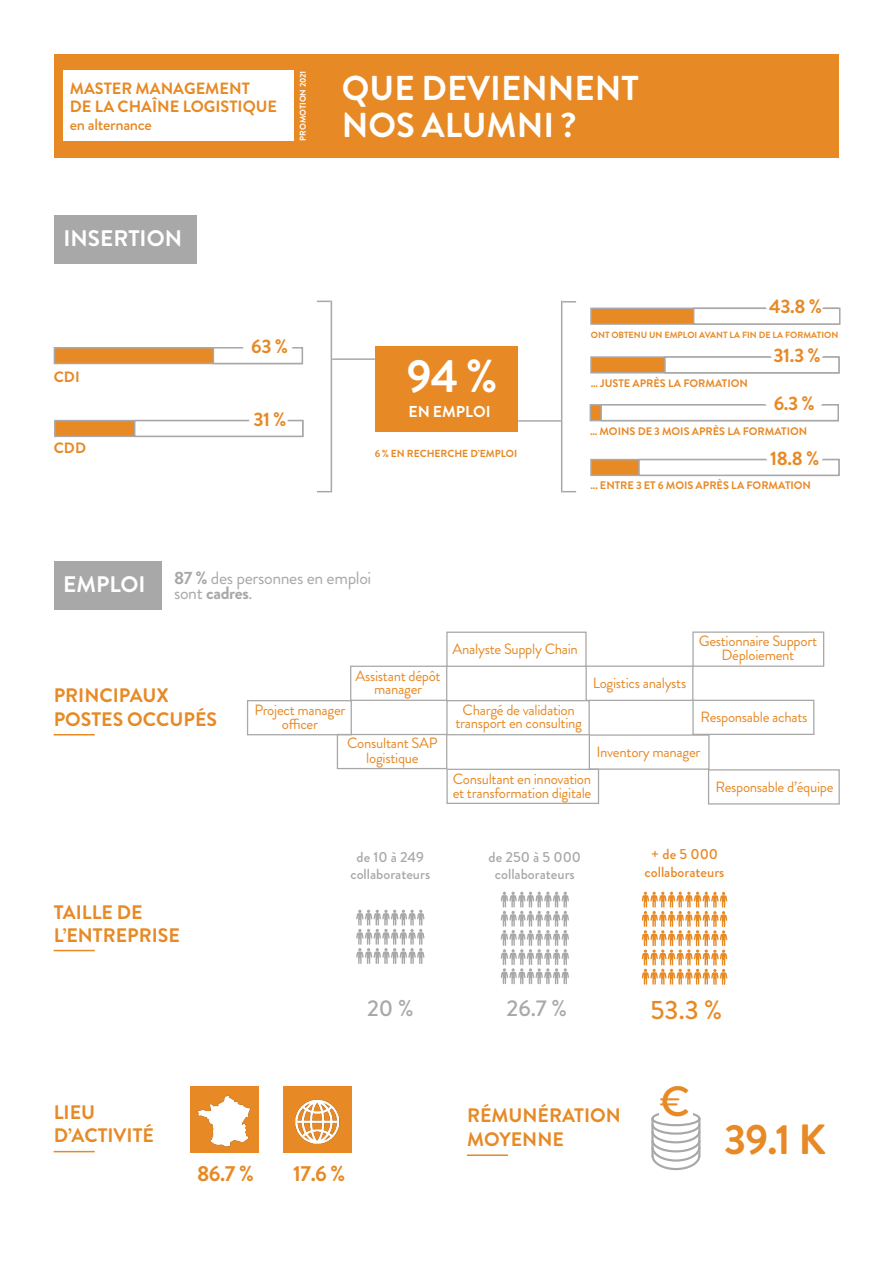
<style>
.page{position:relative;width:893px;height:1263px;background:#fff}
.page>*{position:absolute;margin:0;border:0;box-sizing:border-box;transform-origin:0 0}
.t1{font:700 46.2px "Brandon Grotesque";color:#fff}
.t2{font:700 42.3px "Brandon Grotesque";color:#e78925}
.t3{font:500 42.3px "Brandon Grotesque";color:#e78925}
.t4{font:700 34.5px "Brandon Grotesque";color:#fff}
.t5{font:500 26.55px "Brandon Grotesque";color:#e78925}
.t6{font:500 22.8px "Brandon Grotesque";color:#a8a8a8}
.t7{font:700 22.5px "Brandon Grotesque";color:#fff}
.t8{font:700 21.75px "Brandon Grotesque";color:#e78925}
.t9{font:700 19.5px/23.4px "Brandon Grotesque";color:#e78925}
.t10{font:17.85px "Brandon Grotesque";letter-spacing:-.02em;color:#a8a8a8}
.t11{font:700 17.85px "Brandon Grotesque";letter-spacing:-.02em;color:#a8a8a8}
.t12{font:700 16.35px "Brandon Grotesque";color:#e78925}
.t13{font:500 16.35px "Brandon Grotesque";letter-spacing:-.02em;color:#e78925}
.t14{font:700 15.75px "Brandon Grotesque";color:#fff}
.t15{font:700 15px "Brandon Grotesque";color:#e78925}
.t16{font:14.85px/13.5px "Brandon Grotesque";letter-spacing:-.02em;color:#e78925;text-align:center}
.t17{font:500 14.55px "Brandon Grotesque";color:#a8a8a8}
.t18{font:500 14.55px "Brandon Grotesque";color:#e78925}
.t19{font:700 10.95px "Brandon Grotesque";color:#e78925}
.t20{font:700 10.2px "Brandon Grotesque";color:#e78925}
.t21{font:700 9px "Brandon Grotesque";color:#e78925}
.t22{font:700 8.55px "Brandon Grotesque";color:#fff}
.s1{font-weight:700}
.s2{font-weight:400}
</style>
<div class="page">
<div style="left:375px;top:346px;width:142px;height:86px;background:#e78925"></div>
<div style="left:54px;top:54px;width:784px;height:103px;background:#e78925"></div>
<div style="left:54px;top:215px;width:143px;height:49px;background:#a8a8a8"></div>
<div style="left:63px;top:70px;width:231px;height:71px;background:#fff"></div>
<hr style="left:332px;top:358px;width:43px;height:2px;background:#a8a8a8">
<hr style="left:518px;top:420px;width:43px;height:2px;background:#a8a8a8">
<hr style="left:331px;top:301px;width:1px;height:191px;background:#a8a8a8">
<svg style="left:317px;top:301px;width:14px;height:1px"></svg>
<svg style="left:317px;top:491px;width:14px;height:1px"></svg>
<hr style="left:561px;top:301px;width:1px;height:191px;background:#a8a8a8">
<svg style="left:562px;top:491px;width:14px;height:1px"></svg>
<svg style="left:562px;top:301px;width:14px;height:2px"></svg>
<div style="left:590px;top:308px;width:250px;height:17px;background:#e78925;border:2px solid #a8a8a8"></div>
<div style="left:590px;top:356px;width:250px;height:18px;background:#e78925;border:2px solid #a8a8a8"></div>
<div style="left:590px;top:459px;width:250px;height:17px;background:#e78925;border:2px solid #a8a8a8"></div>
<div style="left:693px;top:308px;width:147px;height:17px;background:#fff;border:2px solid #a8a8a8"></div>
<div style="left:664px;top:356px;width:176px;height:18px;background:#fff;border:2px solid #a8a8a8"></div>
<div style="left:638px;top:459px;width:202px;height:17px;background:#fff;border:2px solid #a8a8a8"></div>
<div style="left:765px;top:286px;width:59px;height:33px;background:#fff;border-radius:50%"></div>
<div style="left:769px;top:334px;width:55px;height:34px;background:#fff;border-radius:50%"></div>
<div style="left:765px;top:437px;width:59px;height:33px;background:#fff;border-radius:50%"></div>
<svg style="left:501px;top:892px;width:68px;height:92px"></svg>
<svg style="left:642px;top:892px;width:85px;height:93px"></svg>
<hr style="left:54px;top:950px;width:41px;height:1px;background:#e78925">
<hr style="left:54px;top:1151px;width:41px;height:1px;background:#e78925">
<hr style="left:467px;top:1154px;width:41px;height:2px;background:#e78925">
<hr style="left:651px;top:1118px;width:3px;height:38px;background:#a8a8a8">
<hr style="left:698px;top:1118px;width:2px;height:38px;background:#a8a8a8">
<svg style="left:651px;top:1122px;width:50px;height:49px"></svg>
<div style="left:651px;top:1111px;width:49px;height:15px;border:2px solid #a8a8a8;border-radius:50%"></div>
<div style="left:659px;top:1107px;width:34px;height:12px;background:#fff"></div>
<div style="left:283px;top:1086px;width:69px;height:67px;background:#e78925"></div>
<div style="left:191px;top:1086px;width:68px;height:67px;background:#e78925"></div>
<hr style="left:54px;top:734px;width:41px;height:1px;background:#e78925">
<div style="left:585px;top:665px;width:108px;height:36px;border:1px solid #a8a8a8"></div>
<div style="left:446px;top:769px;width:153px;height:35px;border:1px solid #a8a8a8"></div>
<div style="left:589px;top:734px;width:120px;height:36px;border:1px solid #a8a8a8"></div>
<div style="left:350px;top:666px;width:97px;height:35px;border:1px solid #a8a8a8"></div>
<div style="left:446px;top:632px;width:141px;height:35px;border:1px solid #a8a8a8"></div>
<div style="left:692px;top:700px;width:122px;height:35px;border:1px solid #a8a8a8"></div>
<div style="left:692px;top:631px;width:132px;height:36px;border:1px solid #a8a8a8"></div>
<div style="left:247px;top:700px;width:105px;height:35px;border:1px solid #a8a8a8"></div>
<div style="left:446px;top:700px;width:144px;height:35px;border:1px solid #a8a8a8"></div>
<div style="left:708px;top:769px;width:132px;height:35px;border:1px solid #a8a8a8"></div>
<div style="left:54px;top:561px;width:108px;height:49px;background:#a8a8a8"></div>
<div style="left:337px;top:734px;width:110px;height:35px;border:1px solid #a8a8a8"></div>
<div style="left:590px;top:404px;width:249px;height:17px;background:#e78925;border:2px solid #a8a8a8"></div>
<div style="left:600px;top:404px;width:239px;height:17px;background:#fff;border:2px solid #a8a8a8"></div>
<div style="left:764px;top:382px;width:60px;height:34px;background:#fff;border-radius:50%"></div>
<svg style="left:356px;top:910px;width:68px;height:54px"></svg>
<div style="left:54px;top:347px;width:249px;height:17px;background:#e78925;border:2px solid #a8a8a8"></div>
<div style="left:54px;top:420px;width:249px;height:17px;background:#e78925;border:2px solid #a8a8a8"></div>
<div style="left:213px;top:347px;width:90px;height:17px;background:#fff;border:2px solid #a8a8a8"></div>
<div style="left:134px;top:420px;width:169px;height:17px;background:#fff;border:2px solid #a8a8a8"></div>
<div style="left:242px;top:326px;width:51px;height:34px;background:#fff;border-radius:50%"></div>
<div style="left:248px;top:400px;width:40px;height:33px;background:#fff;border-radius:50%"></div>
<img style="left:295px;top:1099px;width:44px;height:45px">
<img style="left:190px;top:1093px;width:61px;height:55px">
<p class="t12" style="left:70px;top:77px;width:182px">MASTER MANAGEMENT</p>
<p class="t12" style="left:70px;top:95px;width:209px">DE LA CHAÎNE LOGISTIQUE</p>
<p class="t13" style="left:70px;top:113px;width:84px">en alternance</p>
<p class="t22" style="left:297px;top:141px;width:72px;rotate:-90deg">PROMOTION 2021</p>
<p class="t7" style="left:63px;top:223px;width:120px">INSERTION</p>
<p class="t15" style="left:54px;top:367px;width:27px">CDI</p>
<p class="t15" style="left:54px;top:437px;width:34px">CDD</p>
<p class="t9" style="left:251px;top:335px;width:38px">63 %</p>
<p class="t9" style="left:253px;top:408px;width:35px">31 %</p>
<p class="t4" style="left:342px;top:64px;width:298px">QUE DEVIENNENT</p>
<p class="t4" style="left:342px;top:101px;width:236px">NOS ALUMNI ?</p>
<p class="t1" style="left:407px;top:344px;width:92px">94 %</p>
<p class="t14" style="left:408px;top:401px;width:84px">EN EMPLOI</p>
<p class="t20" style="left:375px;top:447px;width:144px">6 % EN RECHERCHE D’EMPLOI</p>
<p class="t9" style="left:769px;top:294px;width:54px">43.8 %</p>
<p class="t9" style="left:773px;top:344px;width:49px">31.3 %</p>
<p class="t21" style="left:591px;top:329px;width:249px">ONT OBTENU UN EMPLOI AVANT LA FIN DE LA FORMATION</p>
<p class="t19" style="left:591px;top:376px;width:159px">... JUSTE APRÈS LA FORMATION</p>
<p class="t9" style="left:774px;top:392px;width:42px">6.3 %</p>
<p class="t19" style="left:590px;top:424px;width:219px">... MOINS DE 3 MOIS APRÈS LA FORMATION</p>
<p class="t9" style="left:770px;top:446px;width:50px">18.8 %</p>
<p class="t19" style="left:591px;top:477px;width:222px">... ENTRE 3 ET 6 MOIS APRÈS LA FORMATION</p>
<p class="t7" style="left:63px;top:569px;width:84px">EMPLOI</p>
<p class="t10" style="left:174px;top:565px;width:199px"><span class="s1">87 %</span> des personnes en emploi</p>
<p class="t11" style="left:174px;top:580px;width:80px"><span class="s2">sont</span> cadres<span class="s2">.</span></p>
<p class="t9" style="left:54px;top:684px;width:116px">PRINCIPAUX</p>
<p class="t9" style="left:54px;top:707px;width:165px">POSTES OCCUPÉS</p>
<p class="t16" style="left:254px;top:704px;width:93px">Project manager</p>
<p class="t16" style="left:282px;top:717px;width:38px">officer</p>
<p class="t16" style="left:356px;top:669px;width:87px">Assistant dépôt</p>
<p class="t16" style="left:374px;top:683px;width:49px">manager</p>
<p class="t16" style="left:347px;top:737px;width:92px">Consultant SAP</p>
<p class="t16" style="left:366px;top:751px;width:54px">logistique</p>
<p class="t16" style="left:453px;top:642px;width:127px">Analyste Supply Chain</p>
<p class="t16" style="left:455px;top:703px;width:128px">Chargé de validation transport en consulting</p>
<p class="t16" style="left:593px;top:676px;width:95px">Logistics analysts</p>
<p class="t16" style="left:699px;top:635px;width:120px">Gestionnaire Support<br>Déploiement</p>
<p class="t16" style="left:701px;top:710px;width:108px">Responsable achats</p>
<p class="t16" style="left:596px;top:745px;width:106px">Inventory manager</p>
<p class="t16" style="left:453px;top:772px;width:140px;line-height:14.4px;text-align:left">Consultant en innovation et transformation digitale</p>
<p class="t16" style="left:716px;top:780px;width:119px">Responsable d’équipe</p>
<p class="t9" style="left:54px;top:900px;width:128px">TAILLE DE<br>L’ENTREPRISE</p>
<p class="t17" style="left:357px;top:846px;width:69px">de 10 à 249</p>
<p class="t17" style="left:350px;top:864px;width:81px">collaborateurs</p>
<p class="t17" style="left:489px;top:846px;width:94px">de 250 à 5 000</p>
<p class="t17" style="left:495px;top:864px;width:82px">collaborateurs</p>
<p class="t18" style="left:651px;top:844px;width:69px">+ de 5 000</p>
<p class="t18" style="left:644px;top:862px;width:82px">collaborateurs</p>
<p class="t9" style="left:54px;top:1101px;width:102px">LIEU<br>D’ACTIVITÉ</p>
<p class="t6" style="left:367px;top:992px;width:48px">20 %</p>
<p class="t6" style="left:507px;top:992px;width:62px">26.7 %</p>
<p class="t8" style="left:197px;top:1158px;width:58px">86.7 %</p>
<p class="t8" style="left:293px;top:1158px;width:54px">17.6 %</p>
<p class="t9" style="left:467px;top:1104px;width:155px">RÉMUNÉRATION<br>MOYENNE</p>
<p class="t5" style="left:650px;top:991px;width:73px">53.3 %</p>
<p class="t3" style="left:659px;top:1072px;width:32px">€</p>
<p class="t2" style="left:724px;top:1110px;width:103px">39.1 K</p>
</div>
